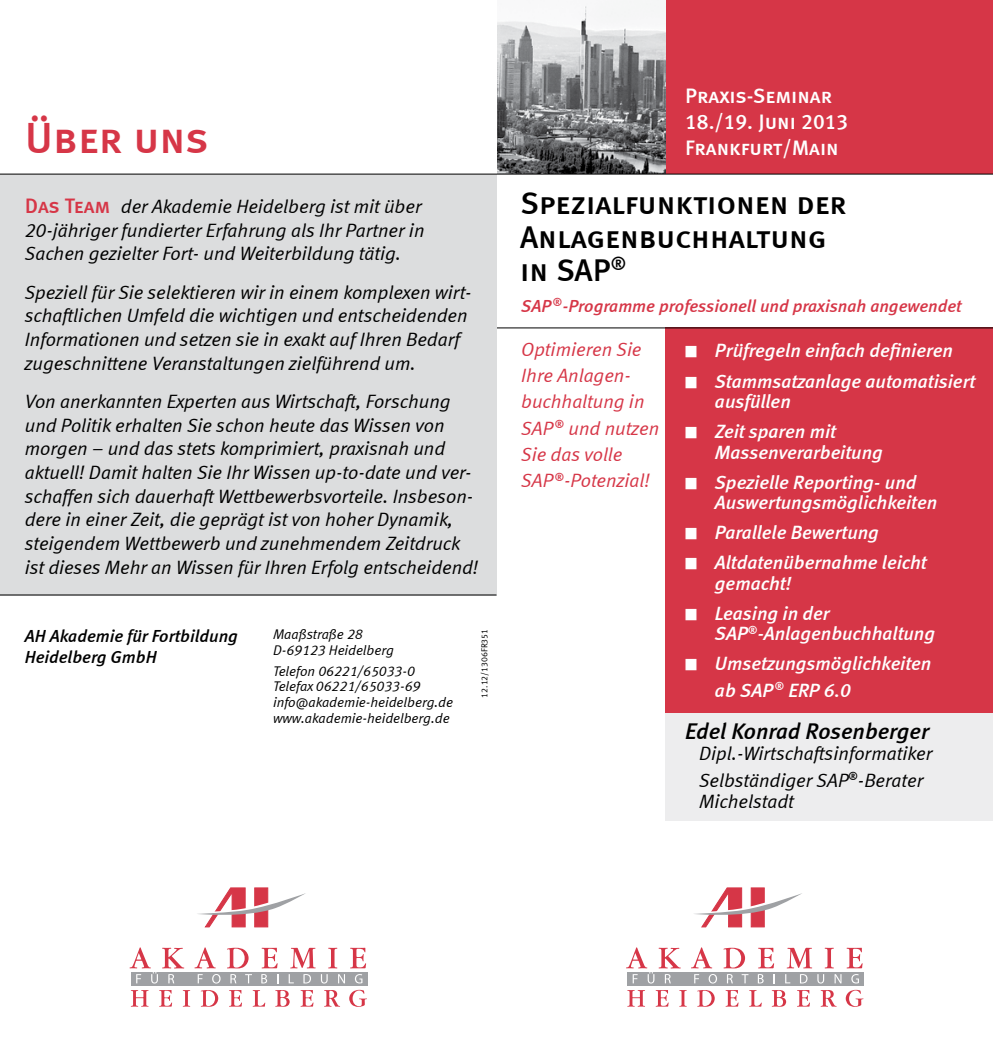
<style>
.page{position:relative;width:993px;height:1042px;background:#fff}
.page>*{position:absolute;margin:0;border:0;box-sizing:border-box;transform-origin:0 0}
.t1{font:43.75px "Meta Medium LF Caps";color:#d63647}
.t2{font:31.5px/33.2px "Meta Medium LF Caps";color:#000}
.t3{font:italic 22.75px "Meta Medium LF";color:#000}
.t4{font:21px/26.2px "Meta Medium LF Caps";color:#fff}
.t5{font:italic 19.25px/23.6px "Meta Normal LF";color:#000}
.t6{font:italic 19.25px/20.5px "Meta Medium LF";color:#fff}
.t7{font:italic 19.25px/26.2px "Meta Normal LF";color:#d63647}
.t8{font:italic 17.5px "Meta Medium LF";color:#d63647}
.t9{font:italic 17.5px/21px "Meta Medium LF";color:#000}
.t10{font:italic 14px/15.8px "Meta Normal LF";color:#000}
.t11{font:8.75px "Meta Normal LF";color:#000}
.s1{font-family:"Meta Medium LF Caps";font-style:normal;font-size:21px;color:#d63647}
</style>
<div class="page">
<div style="left:665px;top:0;width:327px;height:174px;background:#d63647"></div>
<svg style="left:197px;top:888px;width:109px;height:39px"></svg>
<svg style="left:131px;top:990px;width:17px;height:16px"></svg>
<svg style="left:159px;top:990px;width:13px;height:16px"></svg>
<svg style="left:183px;top:990px;width:7px;height:16px"></svg>
<svg style="left:201px;top:990px;width:17px;height:16px"></svg>
<svg style="left:229px;top:990px;width:13px;height:16px"></svg>
<svg style="left:252px;top:990px;width:13px;height:16px"></svg>
<svg style="left:275px;top:990px;width:14px;height:16px"></svg>
<svg style="left:300px;top:990px;width:13px;height:16px"></svg>
<svg style="left:324px;top:990px;width:16px;height:16px"></svg>
<svg style="left:349px;top:990px;width:18px;height:17px"></svg>
<svg style="left:194px;top:947px;width:22px;height:21px"></svg>
<svg style="left:227px;top:948px;width:21px;height:20px"></svg>
<svg style="left:261px;top:948px;width:16px;height:20px"></svg>
<svg style="left:290px;top:948px;width:25px;height:20px"></svg>
<svg style="left:328px;top:948px;width:9px;height:20px"></svg>
<svg style="left:350px;top:948px;width:16px;height:20px"></svg>
<div style="left:131px;top:972px;width:236px;height:13px;background:#9fa1a4"></div>
<svg style="left:129px;top:947px;width:55px;height:36px"></svg>
<svg style="left:198px;top:974px;width:4px;height:9px"></svg>
<svg style="left:212px;top:974px;width:8px;height:9px"></svg>
<svg style="left:230px;top:974px;width:6px;height:9px"></svg>
<svg style="left:245px;top:974px;width:7px;height:9px"></svg>
<svg style="left:261px;top:974px;width:6px;height:9px"></svg>
<svg style="left:288px;top:974px;width:6px;height:9px"></svg>
<svg style="left:303px;top:974px;width:8px;height:9px"></svg>
<svg style="left:321px;top:974px;width:6px;height:9px"></svg>
<svg style="left:338px;top:974px;width:7px;height:9px"></svg>
<svg style="left:355px;top:974px;width:7px;height:9px"></svg>
<svg style="left:694px;top:888px;width:108px;height:39px"></svg>
<svg style="left:627px;top:990px;width:18px;height:16px"></svg>
<svg style="left:655px;top:990px;width:13px;height:16px"></svg>
<svg style="left:679px;top:990px;width:7px;height:16px"></svg>
<svg style="left:697px;top:990px;width:17px;height:16px"></svg>
<svg style="left:725px;top:990px;width:13px;height:16px"></svg>
<svg style="left:749px;top:990px;width:12px;height:16px"></svg>
<svg style="left:771px;top:990px;width:14px;height:16px"></svg>
<svg style="left:797px;top:990px;width:12px;height:16px"></svg>
<svg style="left:820px;top:990px;width:16px;height:16px"></svg>
<svg style="left:845px;top:990px;width:18px;height:17px"></svg>
<svg style="left:691px;top:947px;width:21px;height:21px"></svg>
<svg style="left:723px;top:948px;width:21px;height:20px"></svg>
<svg style="left:758px;top:948px;width:15px;height:20px"></svg>
<svg style="left:786px;top:948px;width:25px;height:20px"></svg>
<svg style="left:824px;top:948px;width:9px;height:20px"></svg>
<svg style="left:846px;top:948px;width:16px;height:20px"></svg>
<div style="left:627px;top:972px;width:236px;height:13px;background:#9fa1a4"></div>
<svg style="left:626px;top:947px;width:54px;height:36px"></svg>
<svg style="left:694px;top:974px;width:5px;height:9px"></svg>
<svg style="left:708px;top:974px;width:8px;height:9px"></svg>
<svg style="left:727px;top:974px;width:5px;height:9px"></svg>
<svg style="left:741px;top:974px;width:7px;height:9px"></svg>
<svg style="left:757px;top:974px;width:6px;height:9px"></svg>
<svg style="left:785px;top:974px;width:5px;height:9px"></svg>
<svg style="left:800px;top:974px;width:7px;height:9px"></svg>
<svg style="left:817px;top:974px;width:6px;height:9px"></svg>
<svg style="left:834px;top:974px;width:7px;height:9px"></svg>
<svg style="left:851px;top:974px;width:7px;height:9px"></svg>
<div style="left:665px;top:327px;width:327px;height:386px;background:#d63647"></div>
<img style="left:497px;top:0;width:168px;height:174px">
<div style="left:665px;top:713px;width:327px;height:107px;background:#ededee"></div>
<hr style="left:496px;top:327px;width:496px;height:1px;background:#000">
<div style="left:0;top:174px;width:496px;height:421px;background:#dcddde"></div>
<hr style="left:0;top:594px;width:496px;height:1px;background:#000">
<hr style="left:0;top:174px;width:992px;height:1px;background:#000">
<h1 class="t1" style="left:25px;top:113px;width:185px">Über uns</h1>
<p class="t5" style="left:25px;top:194px;width:401px"><span class="s1">Das Team</span> der Akademie Heidelberg ist mit über<br>20-jähriger fundierter Erfahrung als Ihr Partner in<br>Sachen gezielter Fort- und Weiterbildung tätig.</p>
<p class="t5" style="left:25px;top:280px;width:448px">Speziell für Sie selektieren wir in einem komplexen wirt&shy;schaftlichen Umfeld die wichtigen und entscheidenden Informationen und setzen sie in exakt auf Ihren Bedarf zugeschnittene Veranstaltungen zielführend um.</p>
<p class="t5" style="left:25px;top:389px;width:455px">Von anerkannten Experten aus Wirtschaft, Forschung und Politik erhalten Sie schon heute das Wissen von morgen – und das stets komprimiert, praxisnah und aktuell! Damit halten Sie Ihr Wissen up-to-date und ver&shy;schaffen sich dauerhaft Wettbewerbsvorteile. Insbeson&shy;dere in einer Zeit, die geprägt ist von hoher Dynamik, steigendem Wettbewerb und zunehmendem Zeitdruck ist dieses Mehr an Wissen für Ihren Erfolg entscheidend!</p>
<p class="t9" style="left:25px;top:625px;width:214px">AH Akademie für Fortbildung<br>Heidelberg GmbH</p>
<p class="t10" style="left:273px;top:626px;width:122px">Maaßstraße 28<br>D-69123 Heidelberg</p>
<p class="t10" style="left:273px;top:663px;width:181px">Telefon 06221/65033-0<br>Telefax 06221/65033-69 info@akademie-heidelberg.de www.akademie-heidelberg.de</p>
<p class="t11" style="left:479px;top:697px;width:70px;rotate:-90deg">12.12/1306FR351</p>
<p class="t4" style="left:685px;top:82px;width:165px">Praxis-Seminar<br>18./19. Juni 2013<br>Frankfurt/Main</p>
<h2 class="t2" style="left:520px;top:186px;width:328px">Spezialfunktionen der<br>Anlagenbuchhaltung in SAP<sup>®</sup></h2>
<p class="t8" style="left:521px;top:295px;width:441px">SAP <sup>®</sup>-Programme professionell und praxisnah angewendet</p>
<p class="t7" style="left:521px;top:336px;width:139px">Optimieren Sie<br>Ihre Anlagen&shy;buchhaltung in<br>SAP <sup>®</sup> und nutzen<br>Sie das volle<br>SAP <sup>®</sup>-Potenzial!</p>
<p class="t6" style="left:685px;top:340px;width:269px">■ Prüfregeln einfach definieren</p>
<p class="t6" style="left:714px;top:370px;width:262px;text-indent:-30px">■ Stammsatzanlage automatisiert ausfüllen</p>
<p class="t6" style="left:714px;top:421px;width:169px;text-indent:-30px">■ Zeit sparen mit<br>Massenverarbeitung</p>
<p class="t6" style="left:714px;top:471px;width:224px;text-indent:-30px">■ Spezielle Reporting- und<br>Auswertungsmöglichkeiten</p>
<p class="t6" style="left:685px;top:522px;width:195px">■ Parallele Bewertung</p>
<p class="t6" style="left:714px;top:552px;width:213px;text-indent:-30px">■ Altdatenübernahme leicht gemacht!</p>
<p class="t6" style="left:714px;top:602px;width:221px;text-indent:-30px">■ Leasing in der<br>SAP<sup>®</sup>-Anlagenbuchhaltung</p>
<p class="t6" style="left:714px;top:650px;width:218px;line-height:26.2px;text-indent:-30px">■ Umsetzungsmöglichkeiten ab SAP <sup>®</sup> ERP 6.0</p>
<p class="t3" style="left:685px;top:718px;width:245px">Edel Konrad Rosenberger</p>
<p class="t5" style="left:699px;top:740px;width:235px;line-height:26.2px">Dipl.-Wirtschaftsinformatiker<br>Selbständiger SAP<sup>®</sup>-Berater</p>
<p class="t5" style="left:699px;top:789px;width:96px">Michelstadt</p>
</div>
